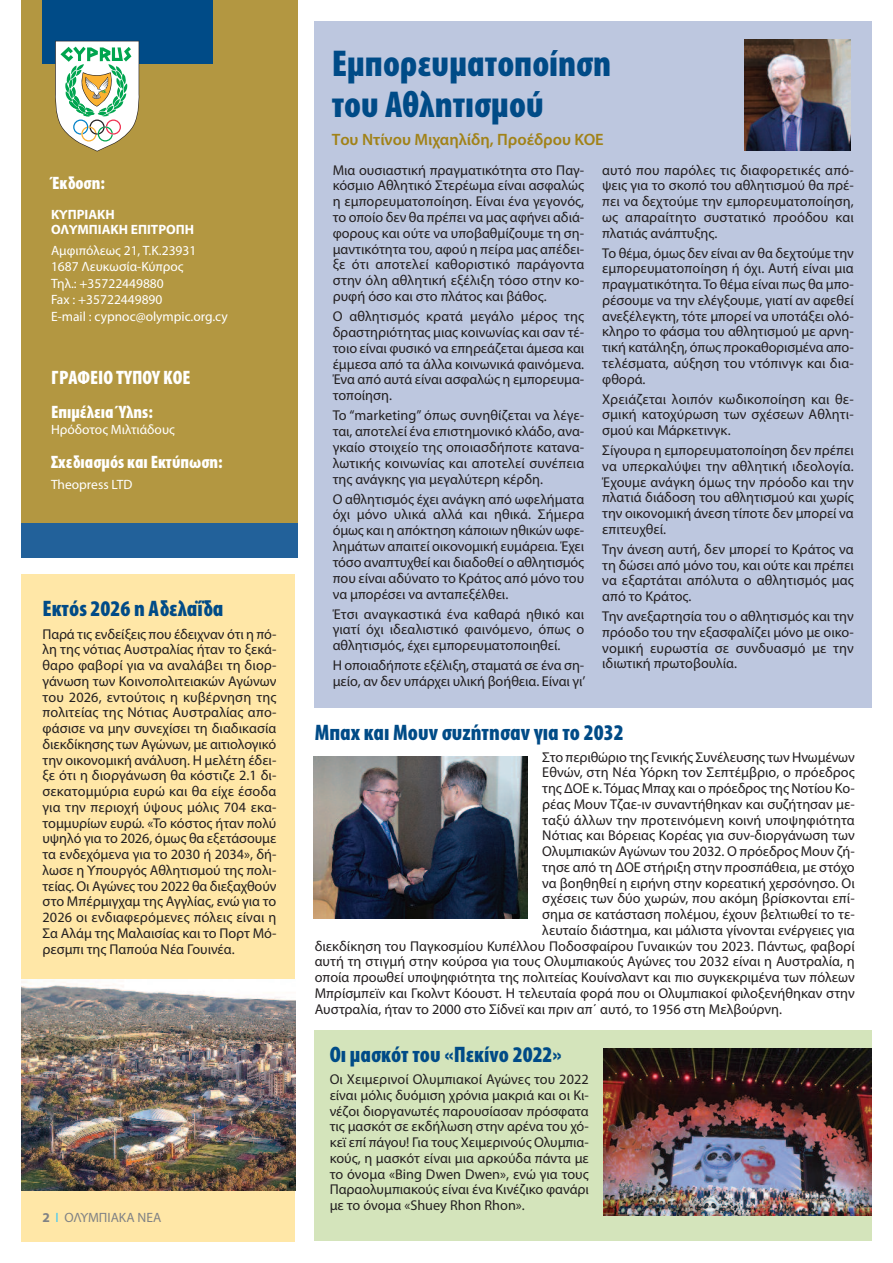
<style>
.page{position:relative;width:893px;height:1263px;background:#fff}
.page>*{position:absolute;margin:0;border:0;box-sizing:border-box;transform-origin:0 0}
.t1{font:700 37.5px/41px "Myriad Condensed Greek";color:#004b87}
.t2{font:700 22.5px "Myriad Condensed Greek";color:#004b87}
.t3{font:700 19.5px "Myriad Condensed Greek";color:#fff}
.t4{font:700 18px "Myriad Condensed Greek";color:#fff}
.t5{font:600 16.5px "Myriad Pro";color:#a18218}
.t6{font:14.25px/15.8px "Myriad Pro";color:#231f20;text-align:justify}
.t7{font:13.5px/16.5px "Myriad Pro";color:#fff}
.t8{font:700 13.5px/15px "Myriad Pro";color:#fff}
.t9{font:13.5px "Myriad Pro";color:#808285}
.s1{color:#40c7f4}
.s2{font-family:"CF Helvetica"}
</style>
<div class="page">
<div style="left:21px;top:575px;width:274px;height:667px;background:#ffe7a7"></div>
<div style="left:21px;top:0;width:277px;height:557px;background:#b39741"></div>
<div style="left:21px;top:523px;width:277px;height:34px;background:#22619a"></div>
<div style="left:43px;top:0;width:170px;height:64px;background:#004b87"></div>
<svg style="left:55px;top:41px;width:84px;height:110px;background:#c5d6b8"></svg>
<div style="left:315px;top:1030px;width:557px;height:211px;background:#d4e4bb"></div>
<img style="left:21px;top:980px;width:274px;height:211px">
<img style="left:314px;top:756px;width:213px;height:163px">
<div style="left:315px;top:21px;width:557px;height:687px;background:#bdc7df"></div>
<img style="left:744px;top:40px;width:106px;height:110px">
<img style="left:604px;top:1048px;width:268px;height:168px">
<p class="t4" style="left:51px;top:174px;width:55px">Έκδοση:</p>
<p class="t8" style="left:51px;top:208px;width:145px">ΚΥΠΡΙΑΚΗ<br>ΟΛΥΜΠΙΑΚΗ ΕΠΙΤΡΟΠΗ</p>
<p class="t7" style="left:51px;top:243px;width:178px">Αμφιπόλεως 21, Τ.Κ.23931<br>1687 Λευκωσία-Κύπρος<br>Τηλ.: +35722449880<br>Fax : +35722449890<br>E-mail : cypnoc@olympic.org.cy</p>
<h3 class="t3" style="left:51px;top:367px;width:141px">ΓΡΑΦΕΙΟ ΤΥΠΟΥ ΚΟΕ</h3>
<p class="t4" style="left:51px;top:402px;width:103px">Επιµέλεια Ύλης:</p>
<p class="t7" style="left:51px;top:422px;width:125px">Ηρόδοτος Μιλτιάδους</p>
<p class="t4" style="left:51px;top:453px;width:173px">Σχεδιασµός και Εκτύπωση:</p>
<p class="t7" style="left:51px;top:477px;width:83px">Theopress LTD</p>
<h2 class="t2" style="left:43px;top:597px;width:182px">Εκτός 2026 η Αδελαΐδα</h2>
<p class="t6" style="left:43px;top:627px;width:235px">Παρά τις ενδείξεις που έδειχναν ότι η πό&shy;λη της νότιας Αυστραλίας ήταν το ξεκά&shy;θαρο φαβορί για να αναλάβει τη διορ&shy;γάνωση των Κοινοπολιτειακών Αγώνων του 2026, εντούτοις η κυβέρνηση της πολιτείας της Νότιας Αυστραλίας απο&shy;φάσισε να μην συνεχίσει τη διαδικασία διεκδίκησης των Αγώνων, με αιτιολογικό την οικονομική ανάλυση. Η μελέτη έδει&shy;ξε ότι η διοργάνωση θα κόστιζε 2.1 δι&shy;σεκατομμύρια ευρώ και θα είχε έσοδα για την περιοχή ύψους μόλις 704 εκα&shy;τομμυρίων ευρώ. «Το κόστος ήταν πολύ υψηλό για το 2026, όμως θα εξετάσουμε τα ενδεχόμενα για το 2030 ή 2034», δή&shy;λωσε η Υπουργός Αθλητισμού της πολι&shy;τείας. Οι Αγώνες του 2022 θα διεξαχθούν στο Μπέρμιγχαμ της Αγγλίας, ενώ για το 2026 οι ενδιαφερόμενες πόλεις είναι η Σα Αλάμ της Μαλαισίας και το Πορτ Μό&shy;ρεσμπι της Παπούα Νέα Γουινέα.</p>
<p class="t9" style="left:55px;top:1212px;width:107px"><span class="s1">I</span> ΟΛΥΜΠΙΑΚΑ ΝΕΑ</p>
<h1 class="t1" style="left:332px;top:44px;width:281px">Εµπορευµατοποίηση του Αθλητισµού</h1>
<p class="t5" style="left:332px;top:133px;width:274px">Του Ντίνου Μιχαηλίδη, Προέδρου ΚΟΕ</p>
<p class="t6" style="left:333px;top:163px;width:253px">Μια ουσιαστική πραγματικότητα στο Παγ&shy;κόσμιο Αθλητικό Στερέωμα είναι ασφαλώς η εμπορευματοποίηση. Είναι ένα γεγονός, το οποίο δεν θα πρέπει να μας αφήνει αδιά&shy;φορους και ούτε να υποβαθμίζουμε τη ση&shy;μαντικότητα του, αφού η πείρα μας απέδει&shy;ξε ότι αποτελεί καθοριστικό παράγοντα στην όλη αθλητική εξέλιξη τόσο στην κο&shy;ρυφή όσο και στο πλάτος και βάθος.</p>
<p class="t6" style="left:333px;top:310px;width:253px">Ο αθλητισμός κρατά μεγάλο μέρος της δραστηριότητας μιας κοινωνίας και σαν τέ&shy;τοιο είναι φυσικό να επηρεάζεται άμεσα και έμμεσα από τα άλλα κοινωνικά φαινόμενα.<br>Ένα από αυτά είναι ασφαλώς η εμπορευμα&shy;τοποίηση.</p>
<p class="t6" style="left:333px;top:409px;width:253px">Το “marketing” όπως συνηθίζεται να λέγε&shy;ται, αποτελεί ένα επιστημονικό κλάδο, ανα&shy;γκαίο στοιχείο της οποιασδήποτε κατανα&shy;λωτικής κοινωνίας και αποτελεί συνέπεια της ανάγκης για μεγαλύτερη κέρδη.</p>
<p class="t6" style="left:333px;top:492px;width:253px">Ο αθλητισμός έχει ανάγκη από ωφελήματα όχι μόνο υλικά αλλά και ηθικά. Σήμερα όμως και η απόκτηση κάποιων ηθικών ωφε&shy;λημάτων απαιτεί οικονομική ευμάρεια. Έχει τόσο αναπτυχθεί και διαδοθεί ο αθλητισμός που είναι αδύνατο το Κράτος από μόνο του να μπορέσει να ανταπεξέλθει.</p>
<p class="t6" style="left:333px;top:607px;width:253px">Έτσι αναγκαστικά ένα καθαρά ηθικό και γιατί όχι ιδεαλιστικό φαινόμενο, όπως ο αθλητισμός, έχει εμπορευματοποιηθεί.</p>
<p class="t6" style="left:333px;top:659px;width:254px">Η οποιαδήποτε εξέλιξη, σταματά σε ένα ση&shy;μείο, αν δεν υπάρχει υλική βοήθεια. Είναι γι’</p>
<p class="t6" style="left:602px;top:163px;width:253px">αυτό που παρόλες τις διαφορετικές από&shy;ψεις για το σκοπό του αθλητισμού θα πρέ&shy;πει να δεχτούμε την εμπορευματοποίηση, ως απαραίτητο συστατικό προόδου και πλατιάς ανάπτυξης.</p>
<p class="t6" style="left:602px;top:246px;width:253px">Το θέμα, όμως δεν είναι αν θα δεχτούμε την εμπορευματοποίηση ή όχι. Αυτή είναι μια πραγματικότητα. Το θέμα είναι πως θα μπο&shy;ρέσουμε να την ελέγξουμε, γιατί αν αφεθεί ανεξέλεγκτη, τότε μπορεί να υποτάξει ολό&shy;κληρο το φάσμα του αθλητισμού με αρνη&shy;τική κατάληξη, όπως προκαθορισμένα απο&shy;τελέσματα, αύξηση του ντόπινγκ και δια&shy;φθορά.</p>
<p class="t6" style="left:602px;top:392px;width:253px">Χρειάζεται λοιπόν κωδικοποίηση και θε&shy;σμική κατοχύρωση των σχέσεων Αθλητι&shy;σμού και Μάρκετινγκ.</p>
<p class="t6" style="left:602px;top:443px;width:253px">Σίγουρα η εμπορευματοποίηση δεν πρέπει να υπερκαλύψει την αθλητική ιδεολογία.<br>Έχουμε ανάγκη όμως την πρόοδο και την πλατιά διάδοση του αθλητισμού και χωρίς την οικονομική άνεση τίποτε δεν μπορεί να επιτευχθεί.</p>
<p class="t6" style="left:602px;top:542px;width:253px">Την άνεση αυτή, δεν μπορεί το Κράτος να τη δώσει από μόνο του, και ούτε και πρέπει να εξαρτάται απόλυτα ο αθλητισμός μας από το Κράτος.</p>
<p class="t6" style="left:602px;top:609px;width:253px">Την ανεξαρτησία του ο αθλητισμός και την πρόοδο του την εξασφαλίζει μόνο με οικο&shy;νομική ευρωστία σε συνδυασμό με την ιδιωτική πρωτοβουλία.</p>
<h2 class="t2" style="left:315px;top:721px;width:311px">Μπαχ και Μουν συζήτησαν για το 2032</h2>
<p class="t6" style="left:542px;top:750px;width:314px">Στο περιθώριο της Γενικής Συνέλευσης των Ηνωμένων</p>
<p class="t6" style="left:542px;top:766px;width:314px">Εθνών, στη Νέα Υόρκη τον Σεπτέμβριο, ο πρόεδρος</p>
<p class="t6" style="left:542px;top:782px;width:314px">της ΔΟΕ κ. Τόμας Μπαχ και ο πρόεδρος της Νοτίου Κο-</p>
<p class="t6" style="left:542px;top:797px;width:314px">ρέας Μουν Τζαε-ιν συναντήθηκαν και συζήτησαν με-</p>
<p class="t6" style="left:542px;top:813px;width:314px">ταξύ άλλων την προτεινόμενη κοινή υποψηφιότητα</p>
<p class="t6" style="left:542px;top:829px;width:314px">Νότιας και Βόρειας Κορέας για συν-διοργάνωση των</p>
<p class="t6" style="left:542px;top:845px;width:314px">Ολυμπιακών Αγώνων του 2032. Ο πρόεδρος Μουν ζή-</p>
<p class="t6" style="left:542px;top:860px;width:314px">τησε από τη ΔΟΕ στήριξη στην προσπάθεια, με στόχο</p>
<p class="t6" style="left:542px;top:876px;width:314px">να βοηθηθεί η ειρήνη στην κορεατική χερσόνησο. Οι</p>
<p class="t6" style="left:542px;top:892px;width:314px">σχέσεις των δύο χωρών, που ακόμη βρίσκονται επί-</p>
<p class="t6" style="left:542px;top:908px;width:314px">σημα σε κατάσταση πολέμου, έχουν βελτιωθεί το τε-</p>
<p class="t6" style="left:542px;top:923px;width:314px">λευταίο διάστημα, και μάλιστα γίνονται ενέργειες για</p>
<p class="t6" style="left:315px;top:939px;width:542px">διεκδίκηση του Παγκοσμίου Κυπέλλου Ποδοσφαίρου Γυναικών του 2023. Πάντως, φαβορί</p>
<p class="t6" style="left:315px;top:955px;width:541px">αυτή τη στιγμή στην κούρσα για τους Ολυμπιακούς Αγώνες του 2032 είναι η Αυστραλία, η</p>
<p class="t6" style="left:315px;top:971px;width:542px">οποία προωθεί υποψηφιότητα της πολιτείας Κουίνσλαντ και πιο συγκεκριμένα των πόλεων</p>
<p class="t6" style="left:315px;top:986px;width:541px">Μπρίσμπεϊν και Γκολντ Κόουστ. Η τελευταία φορά που οι Ολυμπιακοί φιλοξενήθηκαν στην</p>
<p class="t6" style="left:315px;top:1002px;width:469px">Αυστραλία, ήταν το 2000 στο Σίδνεϊ και πριν απ΄ αυτό, το 1956 στη Μελβούρνη.</p>
<h2 class="t2" style="left:330px;top:1043px;width:234px">Οι µασκότ του <span class="s2">«</span>Πεκίνο 2022<span class="s2">»</span></h2>
<p class="t6" style="left:330px;top:1073px;width:261px">Οι Χειμερινοί Ολυμπιακοί Αγώνες του 2022 είναι μόλις δυόμιση χρόνια μακριά και οι Κι&shy;νέζοι διοργανωτές παρουσίασαν πρόσφατα τις μασκότ σε εκδήλωση στην αρένα του χό&shy;κεϊ επί πάγου! Για τους Χειμερινούς Ολυμπια&shy;κούς, η μασκότ είναι μια αρκούδα πάντα με το όνομα «Bing Dwen Dwen», ενώ για τους Παραολυμπιακούς είναι ένα Κινέζικο φανάρι με το όνομα «Shuey Rhon Rhon».</p>
</div>
